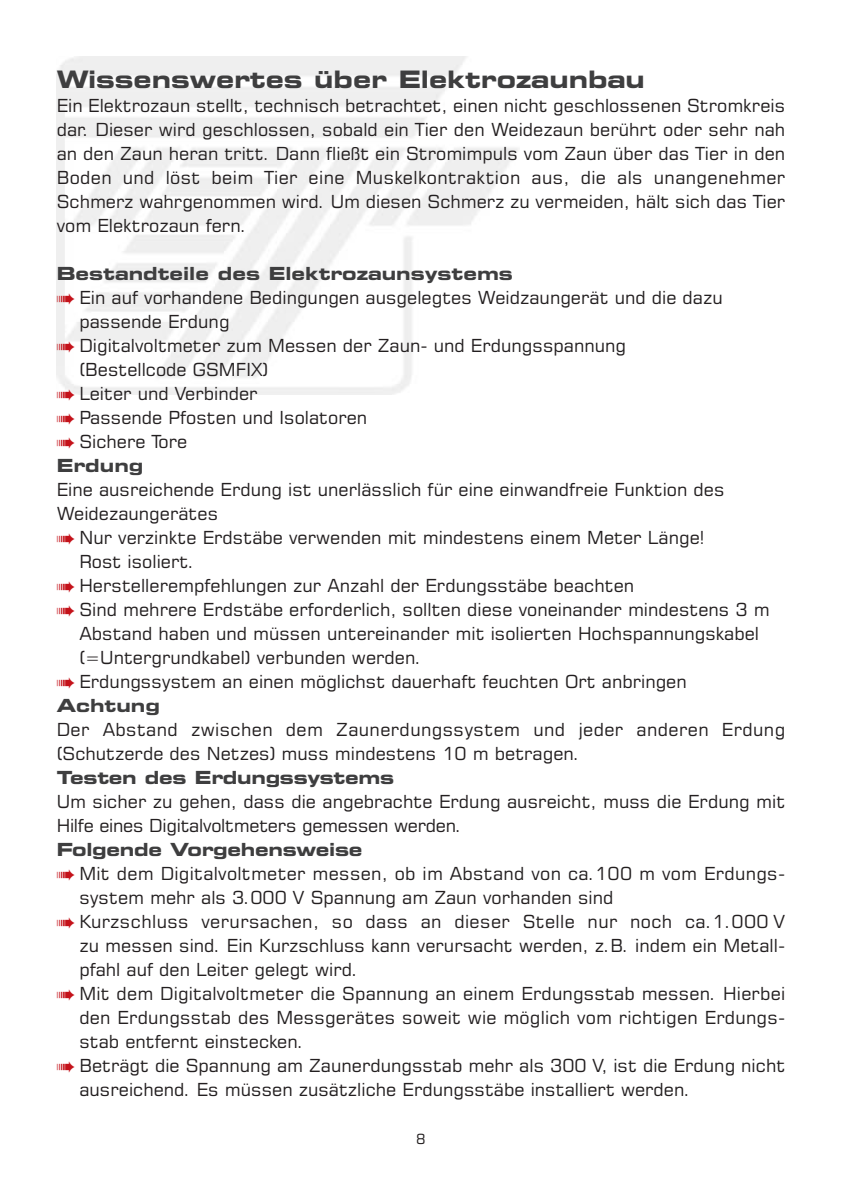
<style>
.page{position:relative;width:842px;height:1191px;background:#fff}
.page>*{position:absolute;margin:0;border:0;box-sizing:border-box;transform-origin:0 0}
.t1{font:700 expanded 24px "Square 721 BT";color:#3e3e3f}
.t2{font:18px/24px "Square 721 BT";color:#231f20;text-align:justify}
.t3{font:18px/24px "Square 721 BT";letter-spacing:.02em;color:#231f20}
.t4{font:700 expanded 18px "Square 721 BT";color:#3e3e3f}
.t5{font:14px "Square 721 BT";color:#231f20}
.s1{color:#c4121a}
</style>
<div class="page">
<h1 class="t1" style="left:57px;top:65px;width:590px">Wissenswertes über Elektrozaunbau</h1>
<p class="t2" style="left:57px;top:93px;width:730px">Ein Elektrozaun stellt, technisch betrachtet, einen nicht geschlossenen Stromkreis dar. Dieser wird geschlossen, sobald ein Tier den Weidezaun berührt oder sehr nah an den Zaun heran tritt. Dann fließt ein Stromimpuls vom Zaun über das Tier in den Boden und löst beim Tier eine Muskelkontraktion aus, die als unangenehmer Schmerz wahrgenommen wird. Um diesen Schmerz zu vermeiden, hält sich das Tier vom Elektrozaun fern.</p>
<p class="t4" style="left:57px;top:263px;width:458px">Bestandteile des Elektrozaunsystems</p>
<p class="t2" style="left:57px;top:285px;width:668px"><span class="s1">➠</span> Ein auf vorhandene Bedingungen ausgelegtes Weidzaungerät und die dazu</p>
<p class="t2" style="left:79px;top:309px;width:152px">passende Erdung</p>
<p class="t2" style="left:57px;top:333px;width:571px"><span class="s1">➠</span> Digitalvoltmeter zum Messen der Zaun- und Erdungsspannung</p>
<p class="t2" style="left:79px;top:357px;width:191px">(Bestellcode GSMFIX)</p>
<p class="t2" style="left:57px;top:381px;width:202px"><span class="s1">➠</span> Leiter und Verbinder</p>
<p class="t2" style="left:57px;top:405px;width:312px"><span class="s1">➠</span> Passende Pfosten und Isolatoren</p>
<p class="t2" style="left:57px;top:429px;width:132px"><span class="s1">➠</span> Sichere Tore</p>
<p class="t4" style="left:57px;top:455px;width:88px">Erdung</p>
<p class="t2" style="left:57px;top:477px;width:669px">Eine ausreichende Erdung ist unerlässlich für eine einwandfreie Funktion des</p>
<p class="t2" style="left:57px;top:501px;width:163px">Weidezaungerätes</p>
<p class="t2" style="left:57px;top:525px;width:649px"><span class="s1">➠</span> Nur verzinkte Erdstäbe verwenden mit mindestens einem Meter Länge!</p>
<p class="t2" style="left:79px;top:549px;width:117px">Rost isoliert.</p>
<p class="t2" style="left:57px;top:573px;width:579px"><span class="s1">➠</span> Herstellerempfehlungen zur Anzahl der Erdungsstäbe beachten</p>
<p class="t2" style="left:57px;top:597px;width:714px"><span class="s1">➠</span> Sind mehrere Erdstäbe erforderlich, sollten diese voneinander mindestens 3 m</p>
<p class="t2" style="left:79px;top:621px;width:681px">Abstand haben und müssen untereinander mit isolierten Hochspannungskabel</p>
<p class="t2" style="left:79px;top:645px;width:344px">(=Untergrundkabel) verbunden werden.</p>
<p class="t2" style="left:57px;top:669px;width:632px"><span class="s1">➠</span> Erdungssystem an einen möglichst dauerhaft feuchten Ort anbringen</p>
<p class="t4" style="left:57px;top:695px;width:105px">Achtung</p>
<p class="t3" style="left:57px;top:717px;width:730px">Der Abstand zwischen dem Zaunerdungssystem und jeder anderen Erdung (Schutzerde des Netzes) muss mindestens 10 m betragen.</p>
<p class="t4" style="left:57px;top:767px;width:339px">Testen des Erdungssystems</p>
<p class="t2" style="left:57px;top:789px;width:730px">Um sicher zu gehen, dass die angebrachte Erdung ausreicht, muss die Erdung mit<br>Hilfe eines Digitalvoltmeters gemessen werden.</p>
<p class="t4" style="left:57px;top:839px;width:307px">Folgende Vorgehensweise</p>
<p class="t2" style="left:57px;top:861px;width:730px"><span class="s1">➠</span> Mit dem Digitalvoltmeter messen, ob im Abstand von ca.100 m vom Erdungs-</p>
<p class="t2" style="left:79px;top:885px;width:536px">system mehr als 3.000 V Spannung am Zaun vorhanden sind</p>
<p class="t3" style="left:57px;top:909px;width:730px"><span class="s1">➠</span> Kurzschluss verursachen, so dass an dieser Stelle nur noch ca.1.000 V</p>
<p class="t2" style="left:79px;top:933px;width:707px">zu messen sind. Ein Kurzschluss kann verursacht werden, z.B. indem ein Metall-</p>
<p class="t2" style="left:79px;top:957px;width:280px">pfahl auf den Leiter gelegt wird.</p>
<p class="t2" style="left:57px;top:981px;width:730px"><span class="s1">➠</span> Mit dem Digitalvoltmeter die Spannung an einem Erdungsstab messen. Hierbei</p>
<p class="t2" style="left:79px;top:1005px;width:707px">den Erdungsstab des Messgerätes soweit wie möglich vom richtigen Erdungs-</p>
<p class="t2" style="left:79px;top:1029px;width:226px">stab entfernt einstecken.</p>
<p class="t2" style="left:57px;top:1053px;width:730px"><span class="s1">➠</span> Beträgt die Spannung am Zaunerdungsstab mehr als 300 V, ist die Erdung nicht</p>
<p class="t2" style="left:79px;top:1077px;width:613px">ausreichend. Es müssen zusätzliche Erdungsstäbe installiert werden.</p>
<p class="t5" style="left:416px;top:1131px;width:11px">8</p>
</div>
